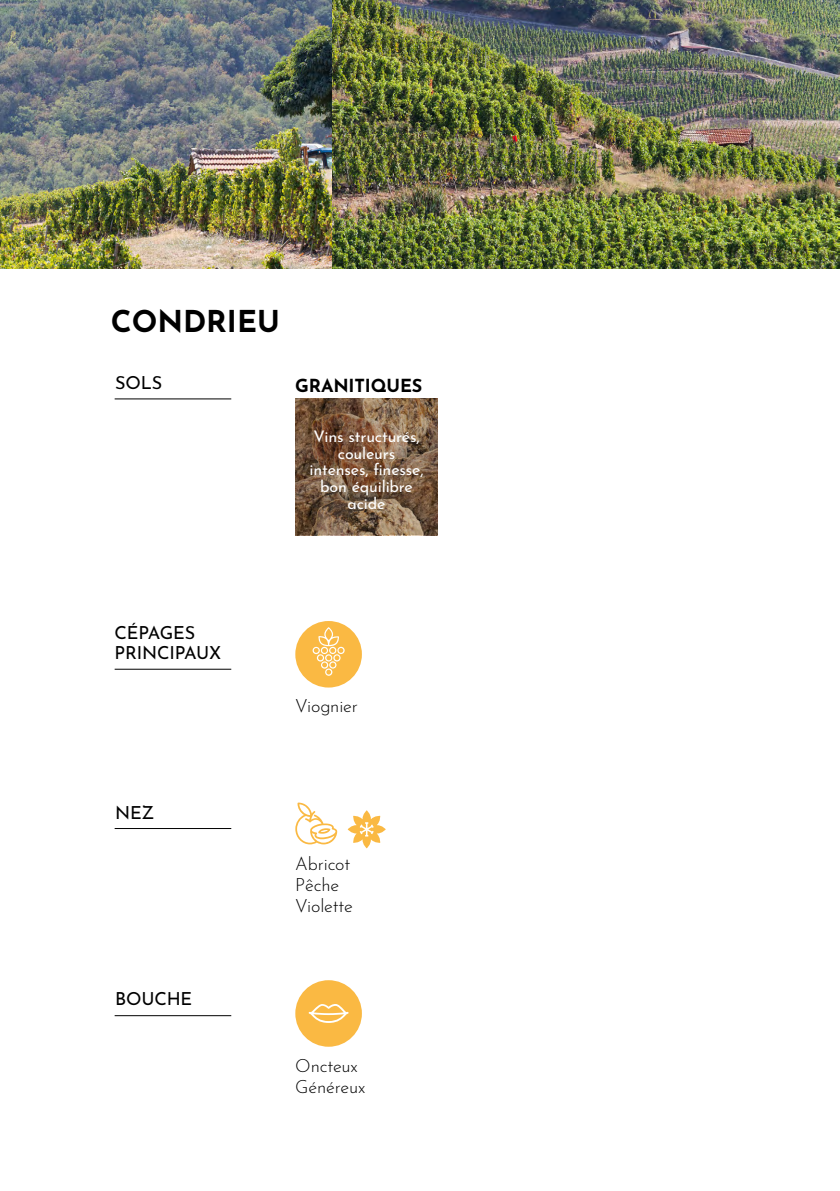
<style>
.page{position:relative;width:840px;height:1191px;background:#fff}
.page>*{position:absolute;margin:0;border:0;box-sizing:border-box;transform-origin:0 0}
.t1{font:700 30px "Josefin Sans";color:#000}
.t2{font:300 18px/21px "Josefin Sans";letter-spacing:-.01em;color:#000}
.t3{font:18px/20px "Josefin Sans";letter-spacing:-.01em;color:#000}
.t4{font:700 18px "Josefin Sans";letter-spacing:-.01em;color:#000}
.t5{font:16px/16.6px "Josefin Sans";letter-spacing:-.01em;color:#fff;text-align:center}
</style>
<div class="page">
<img style="left:0;top:0;width:332px;height:268px">
<img style="left:332px;top:0;width:507px;height:268px">
<hr style="left:839px;top:0;width:1px;height:268px;background:#ecece3">
<hr style="left:115px;top:398px;width:116px;height:1px;background:#000">
<div style="left:295px;top:621px;width:67px;height:66px;background:#fab943;border-radius:50%"></div>
<svg style="left:312px;top:627px;width:32px;height:49px"></svg>
<hr style="left:115px;top:668px;width:116px;height:1px;background:#000">
<hr style="left:115px;top:828px;width:116px;height:1px;background:#000">
<hr style="left:115px;top:1015px;width:116px;height:1px;background:#000">
<div style="left:295px;top:980px;width:67px;height:66px;background:#fab943;border-radius:50%"></div>
<svg style="left:308px;top:1004px;width:40px;height:19px"></svg>
<svg style="left:295px;top:399px;width:142px;height:136px;background:#795c44"></svg>
<svg style="left:347px;top:810px;width:38px;height:38px"></svg>
<svg style="left:295px;top:802px;width:42px;height:42px"></svg>
<h1 class="t1" style="left:111px;top:294px;width:171px">CONDRIEU</h1>
<p class="t3" style="left:115px;top:370px;width:49px">SOLS</p>
<p class="t4" style="left:295px;top:369px;width:128px">GRANITIQUES</p>
<p class="t5" style="left:309px;top:426px;width:116px">Vins structurés, couleurs intenses, finesse, bon équilibre acide</p>
<p class="t3" style="left:115px;top:620px;width:108px">CÉPAGES<br>PRINCIPAUX</p>
<p class="t3" style="left:115px;top:800px;width:41px">NEZ</p>
<p class="t3" style="left:115px;top:986px;width:79px">BOUCHE</p>
<p class="t2" style="left:295px;top:693px;width:64px">Viognier</p>
<p class="t2" style="left:295px;top:851px;width:59px">Abricot<br>Pêche<br>Violette</p>
<p class="t2" style="left:295px;top:1053px;width:71px">Oncteux<br>Généreux</p>
</div>
